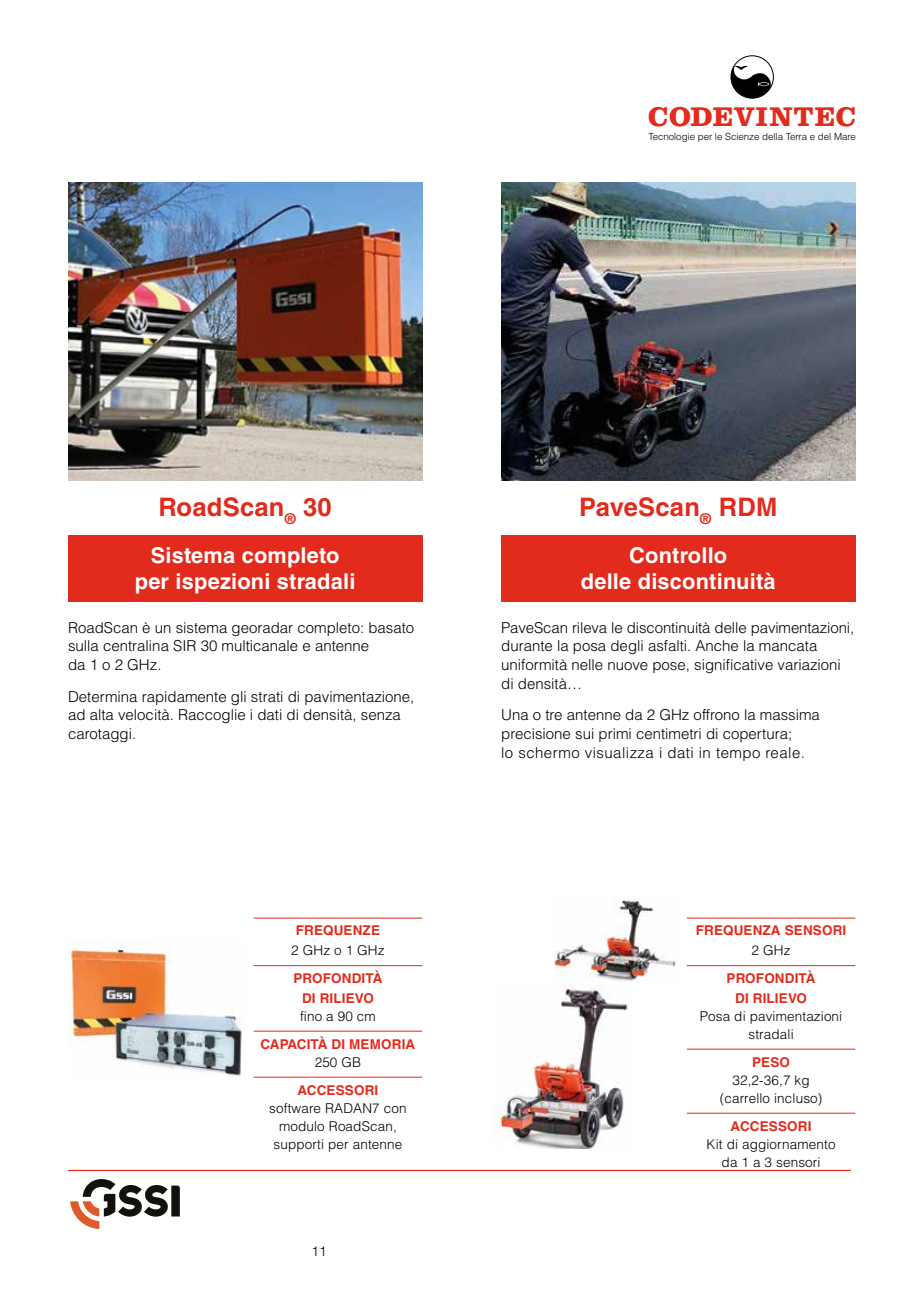
<style>
.page{position:relative;width:919px;height:1289px;background:#fff}
.page>*{position:absolute;margin:0;border:0;box-sizing:border-box;transform-origin:0 0}
.t1{font:700 28.05px "Clarendon LT Std";letter-spacing:.03em;color:#e22b1c}
.t2{font:700 25.5px "Helvetica LT Std";letter-spacing:.01em;color:#e22b1c}
.t3{font:700 21.75px/25.5px "Helvetica LT Std";letter-spacing:.01em;color:#fff;text-align:center}
.t4{font:300 15px/18.8px "Helvetica LT Std";color:#000}
.t5{font:300 13.5px/18px "Helvetica LT Std";letter-spacing:.01em;color:#000;text-align:center}
.t6{font:700 13.5px/19.5px "Helvetica LT Std";letter-spacing:.01em;color:#e22b1c;text-align:center}
.t7{font:300 9.75px "Helvetica LT Std";letter-spacing:-.005em;color:#000}
</style>
<div class="page">
<svg style="left:732px;top:56px;width:41px;height:42px"></svg>
<div style="left:730px;top:55px;width:43px;height:44px;border:1px solid #000;border-radius:50%"></div>
<img style="left:68px;top:944px;width:174px;height:134px">
<hr style="left:68px;top:1169px;width:782px;height:1px;background:#e22b1c">
<hr style="left:253px;top:917px;width:169px;height:1px;background:#e22b1c">
<hr style="left:253px;top:965px;width:169px;height:1px;background:#e22b1c">
<hr style="left:253px;top:1030px;width:169px;height:1px;background:#e22b1c">
<hr style="left:253px;top:1076px;width:169px;height:1px;background:#e22b1c">
<div style="left:68px;top:534px;width:354px;height:67px;background:#e22b1c"></div>
<img style="left:68px;top:183px;width:354px;height:297px">
<div style="left:501px;top:534px;width:354px;height:67px;background:#e22b1c"></div>
<img style="left:501px;top:183px;width:354px;height:297px">
<img style="left:494px;top:984px;width:134px;height:164px">
<img style="left:554px;top:899px;width:122px;height:82px">
<hr style="left:686px;top:917px;width:169px;height:1px;background:#e22b1c">
<hr style="left:686px;top:965px;width:169px;height:1px;background:#e22b1c">
<hr style="left:686px;top:1048px;width:169px;height:1px;background:#e22b1c">
<hr style="left:686px;top:1112px;width:169px;height:1px;background:#e22b1c">
<svg style="left:70px;top:1179px;width:110px;height:49px"></svg>
<h1 class="t1" style="left:648px;top:100px;width:209px">CODEVINTEC</h1>
<p class="t7" style="left:648px;top:130px;width:209px">Tecnologie per le Scienze della Terra e del Mare</p>
<h2 class="t2" style="left:158px;top:491px;width:175px">RoadScan<sub>®</sub> 30</h2>
<h3 class="t3" style="left:135px;top:542px;width:222px">Sistema completo per ispezioni stradali</h3>
<p class="t4" style="left:68px;top:617px;width:347px">RoadScan è un sistema georadar completo: basato sulla centralina SIR 30 multicanale e antenne<br>da 1 o 2 GHz.</p>
<p class="t4" style="left:68px;top:686px;width:348px">Determina rapidamente gli strati di pavimentazione, ad alta velocità. Raccoglie i dati di densità, senza carotaggi.</p>
<p class="t6" style="left:296px;top:920px;width:86px">FREQUENZE</p>
<p class="t5" style="left:291px;top:941px;width:95px">2 GHz o 1 GHz</p>
<p class="t6" style="left:293px;top:968px;width:90px">PROFONDITÀ<br>DI RILIEVO</p>
<p class="t5" style="left:300px;top:1006px;width:77px">fino a 90 cm</p>
<p class="t6" style="left:260px;top:1033px;width:156px">CAPACITÀ DI MEMORIA</p>
<p class="t5" style="left:314px;top:1052px;width:48px">250 GB</p>
<p class="t6" style="left:297px;top:1079px;width:82px">ACCESSORI</p>
<p class="t5" style="left:269px;top:1098px;width:139px">software RADAN7 con modulo RoadScan, supporti per antenne</p>
<p class="t5" style="left:311px;top:1242px;width:17px">11</p>
<h2 class="t2" style="left:579px;top:491px;width:199px">PaveScan<sub>®</sub> RDM</h2>
<h3 class="t3" style="left:581px;top:542px;width:196px">Controllo<br>delle discontinuità</h3>
<p class="t4" style="left:501px;top:617px;width:354px">PaveScan rileva le discontinuità delle pavimentazioni, durante la posa degli asfalti. Anche la mancata uniformità nelle nuove pose, significative variazioni di densità…</p>
<p class="t4" style="left:501px;top:705px;width:320px">Una o tre antenne da 2 GHz offrono la massima precisione sui primi centimetri di copertura;<br>lo schermo visualizza i dati in tempo reale.</p>
<p class="t6" style="left:695px;top:920px;width:152px">FREQUENZA SENSORI</p>
<p class="t5" style="left:751px;top:941px;width:40px">2 GHz</p>
<p class="t6" style="left:726px;top:968px;width:90px">PROFONDITÀ<br>DI RILIEVO</p>
<p class="t5" style="left:699px;top:1006px;width:144px">Posa di pavimentazioni stradali</p>
<p class="t6" style="left:752px;top:1051px;width:39px">PESO</p>
<p class="t5" style="left:719px;top:1070px;width:104px">32,2-36,7 kg (carrello incluso)</p>
<p class="t6" style="left:730px;top:1115px;width:82px">ACCESSORI</p>
<p class="t5" style="left:706px;top:1134px;width:130px">Kit di aggiornamento da 1 a 3 sensori</p>
</div>
